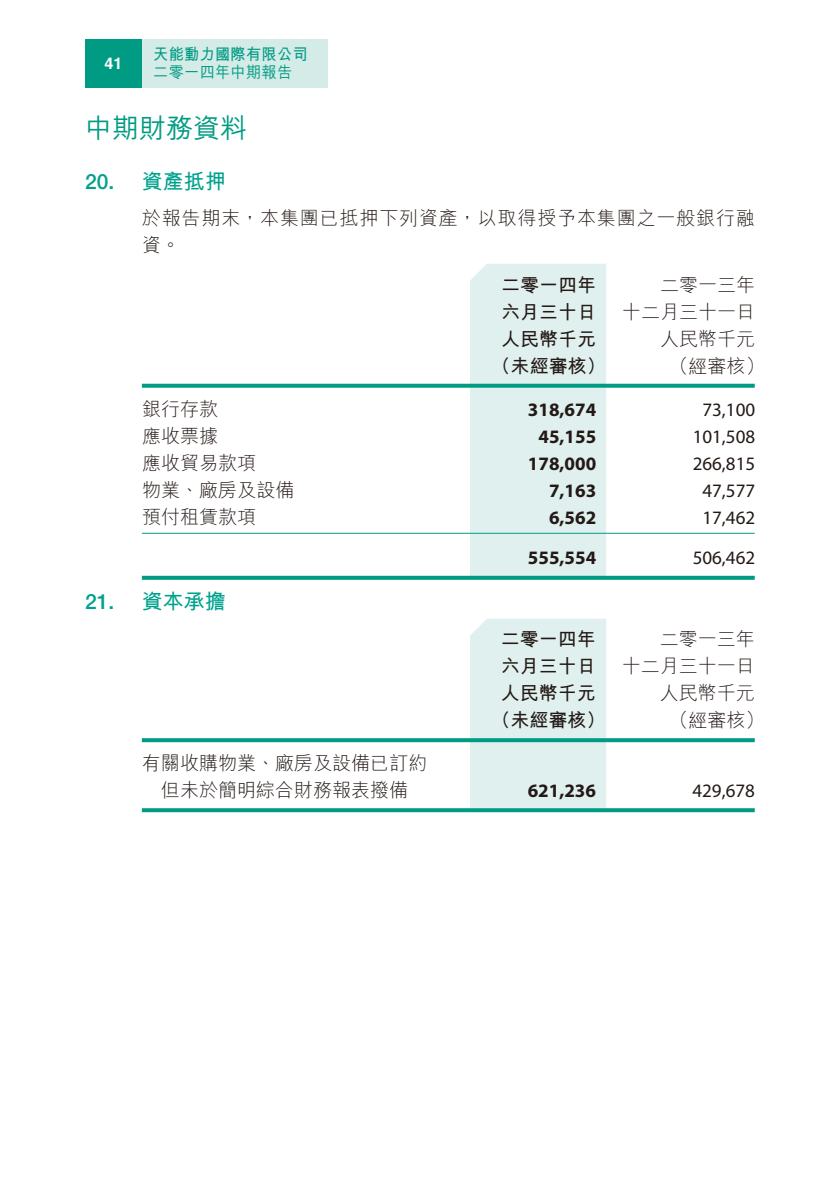
<style>
.page{position:relative;width:840px;height:1191px;background:#fff}
.page>*{position:absolute;margin:0;border:0;box-sizing:border-box;transform-origin:0 0}
.t1{font:500 27px "M Hei HK";color:#009b83}
.t2{font:700 21px "M Hei HK";color:#00a28e}
.t3{font:500 21px "Helvetica Neue LT Std";color:#00a28e}
.t4{font:300 19px "M Hei HK";color:#231916}
.t5{font:19px "Myriad Pro";color:#231916}
.t6{font:700 19px "Myriad Pro";color:#231916}
.t7{font:700 19px "M Hei HK";color:#231916}
.t8{font:300 19px/27px "M Hei HK";letter-spacing:.045em;color:#231916}
.t9{font:700 16px "M Hei HK";letter-spacing:.015em;color:#009b83;scale:.95 1}
.t10{font:500 16px "M Hei HK";letter-spacing:.015em;color:#009b83;scale:.95 1}
.t11{font:700 16px "Helvetica LT Std";color:#fff}
</style>
<div class="page">
<div style="left:142px;top:40px;width:185px;height:48px;background:#d4ebe7"></div>
<div style="left:85px;top:40px;width:57px;height:48px;background:#009b83"></div>
<div style="left:469px;top:264px;width:136px;height:312px;background:#e0f0ee"></div>
<div style="left:469px;top:619px;width:136px;height:189px;background:#e0f0ee"></div>
<svg style="left:142px;top:384px;width:612px;height:4px;background:#10a18a"></svg>
<hr style="left:142px;top:533px;width:612px;height:1px;background:#009b83">
<svg style="left:142px;top:576px;width:612px;height:4px;background:#0c9f88"></svg>
<svg style="left:142px;top:738px;width:612px;height:4px;background:#0c9f88"></svg>
<svg style="left:142px;top:808px;width:612px;height:4px;background:#0da089"></svg>
<p class="t11" style="left:104px;top:54px;width:19px">41</p>
<p class="t9" style="left:153px;top:43px;width:164px">天能動力國際有限公司</p>
<p class="t10" style="left:153px;top:61px;width:148px">二零一四年中期報告</p>
<h1 class="t1" style="left:85px;top:108px;width:163px">中期財務資料</h1>
<p class="t3" style="left:85px;top:169px;width:31px">20.</p>
<p class="t3" style="left:85px;top:589px;width:31px">21.</p>
<p class="t2" style="left:142px;top:166px;width:85px">資產抵押</p>
<p class="t8" style="left:142px;top:205px;width:614px">於報告期末，本集團已抵押下列資產，以取得授予本集團之一般銀行融資。</p>
<p class="t4" style="left:659px;top:275px;width:96px">二零一三年</p>
<p class="t7" style="left:501px;top:271px;width:96px">二零一四年</p>
<p class="t7" style="left:501px;top:298px;width:96px">六月三十日</p>
<p class="t4" style="left:621px;top:302px;width:134px">十二月三十一日</p>
<p class="t7" style="left:501px;top:325px;width:96px">人民幣千元</p>
<p class="t4" style="left:659px;top:329px;width:96px">人民幣千元</p>
<p class="t7" style="left:491px;top:352px;width:115px">（未經審核）</p>
<p class="t4" style="left:669px;top:356px;width:96px">（經審核(</p>
<p class="t4" style="left:142px;top:399px;width:77px">銀行存款</p>
<p class="t6" style="left:527px;top:397px;width:70px">318,674</p>
<p class="t5" style="left:702px;top:397px;width:54px">73,100</p>
<p class="t4" style="left:142px;top:426px;width:77px">應收票據</p>
<p class="t6" style="left:538px;top:424px;width:59px">45,155</p>
<p class="t5" style="left:692px;top:424px;width:64px">101,508</p>
<p class="t4" style="left:142px;top:453px;width:115px">應收貿易款項</p>
<p class="t6" style="left:527px;top:451px;width:70px">178,000</p>
<p class="t5" style="left:692px;top:451px;width:64px">266,815</p>
<p class="t4" style="left:142px;top:480px;width:153px">物業、廠房及設備</p>
<p class="t6" style="left:548px;top:478px;width:49px">7,163</p>
<p class="t5" style="left:702px;top:478px;width:54px">47,577</p>
<p class="t4" style="left:142px;top:507px;width:115px">預付租賃款項</p>
<p class="t6" style="left:548px;top:505px;width:49px">6,562</p>
<p class="t5" style="left:702px;top:505px;width:54px">17,462</p>
<p class="t6" style="left:527px;top:545px;width:70px">555,554</p>
<p class="t5" style="left:692px;top:545px;width:64px">506,462</p>
<p class="t2" style="left:142px;top:586px;width:85px">資本承擔</p>
<p class="t7" style="left:500px;top:625px;width:96px">二零一四年</p>
<p class="t4" style="left:659px;top:629px;width:96px">二零一三年</p>
<p class="t7" style="left:500px;top:652px;width:96px">六月三十日</p>
<p class="t4" style="left:621px;top:656px;width:134px">十二月三十一日</p>
<p class="t7" style="left:500px;top:679px;width:96px">人民幣千元</p>
<p class="t4" style="left:659px;top:683px;width:96px">人民幣千元</p>
<p class="t7" style="left:491px;top:706px;width:115px">（未經審核）</p>
<p class="t4" style="left:669px;top:710px;width:96px">（經審核(</p>
<p class="t4" style="left:142px;top:753px;width:287px">有關收購物業、廠房及設備已訂約</p>
<p class="t4" style="left:161px;top:780px;width:249px">但未於簡明綜合財務報表撥備</p>
<p class="t6" style="left:527px;top:778px;width:70px">621,236</p>
<p class="t5" style="left:692px;top:779px;width:64px">429,678</p>
</div>
